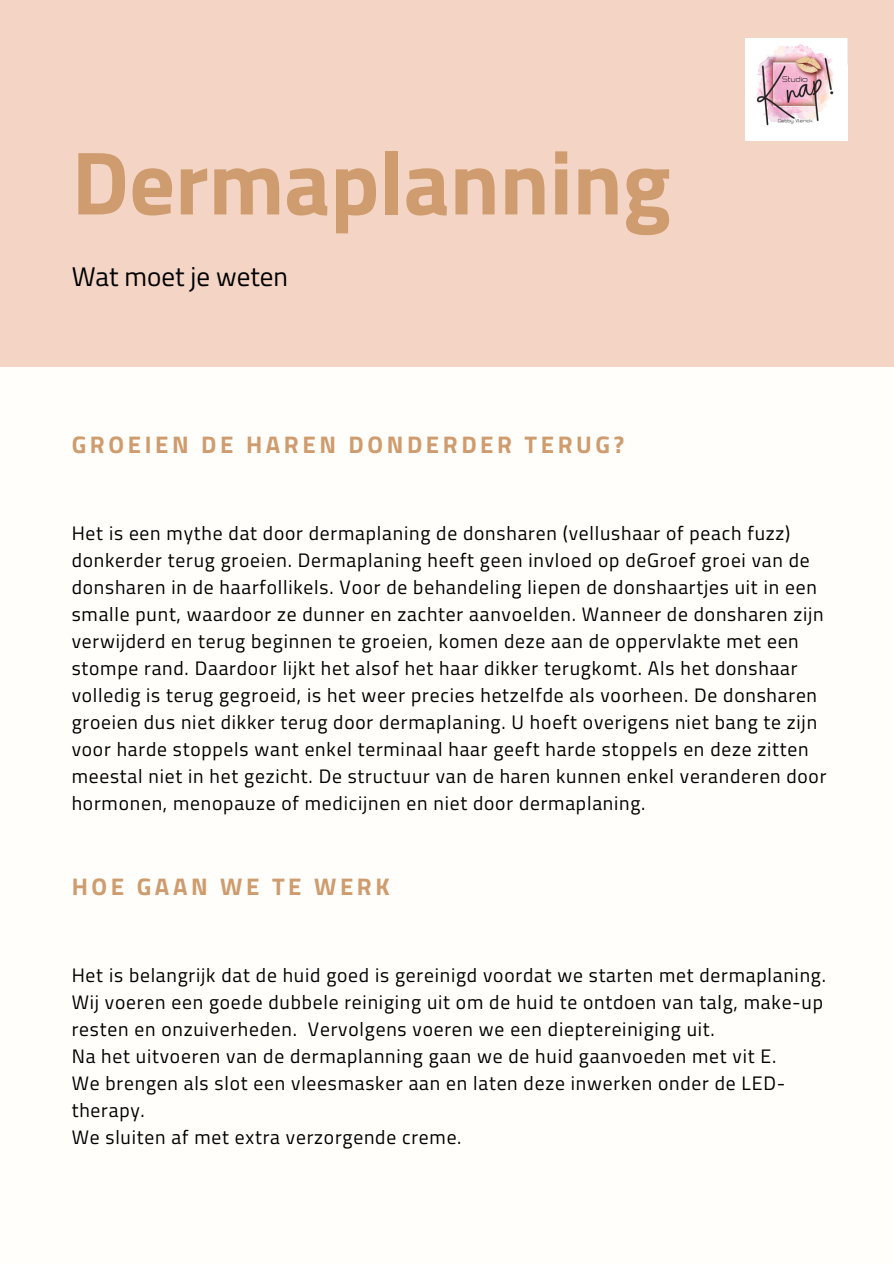
<style>
.page{position:relative;width:894px;height:1264px;background:#fff}
.page>*{position:absolute;margin:0;border:0;box-sizing:border-box;transform-origin:0 0}
.t1{font:700 90.15px "Titillium Web";color:#ce9c6e}
.t2{font:27px "Titillium Web";color:#000}
.t3{font:700 24px "Titillium Web";letter-spacing:.15em;color:#ce9c6e}
.t4{font:19.5px/27px "Titillium Web";letter-spacing:.04em;color:#000}
</style>
<div class="page">
<div style="left:0;top:0;width:893px;height:1263px;background:#fffefa"></div>
<div style="left:0;top:0;width:893px;height:367px;background:#f4d5c5"></div>
<img style="left:745px;top:38px;width:102px;height:103px">
<p class="t1" style="left:72px;top:112px;width:600px">Dermaplanning</p>
<p class="t2" style="left:72px;top:255px;width:218px">Wat moet je weten</p>
<p class="t3" style="left:72px;top:426px;width:554px">GROEIEN DE HAREN DONDERDER TERUG?</p>
<p class="t4" style="left:72px;top:519px;width:756px">Het is een mythe dat door dermaplaning de donsharen (vellushaar of peach fuzz) donkerder terug groeien. Dermaplaning heeft geen invloed op deGroef groei van de donsharen in de haarfollikels. Voor de behandeling liepen de donshaartjes uit in een smalle punt, waardoor ze dunner en zachter aanvoelden. Wanneer de donsharen zijn verwijderd en terug beginnen te groeien, komen deze aan de oppervlakte met een stompe rand. Daardoor lijkt het alsof het haar dikker terugkomt. Als het donshaar volledig is terug gegroeid, is het weer precies hetzelfde als voorheen. De donsharen groeien dus niet dikker terug door dermaplaning. U hoeft overigens niet bang te zijn voor harde stoppels want enkel terminaal haar geeft harde stoppels en deze zitten meestal niet in het gezicht. De structuur van de haren kunnen enkel veranderen door hormonen, menopauze of medicijnen en niet door dermaplaning.</p>
<p class="t3" style="left:72px;top:868px;width:319px">HOE GAAN WE TE WERK</p>
<p class="t4" style="left:72px;top:960px;width:755px">Het is belangrijk dat de huid goed is gereinigd voordat we starten met dermaplaning.<br>Wij voeren een goede dubbele reiniging uit om de huid te ontdoen van talg, make-up resten en onzuiverheden. Vervolgens voeren we een dieptereiniging uit.</p>
<p class="t4" style="left:72px;top:1041px;width:706px">Na het uitvoeren van de dermaplanning gaan we de huid gaanvoeden met vit E.</p>
<p class="t4" style="left:72px;top:1068px;width:714px">We brengen als slot een vleesmasker aan en laten deze inwerken onder de LED&shy;therapy.</p>
<p class="t4" style="left:72px;top:1122px;width:391px">We sluiten af met extra verzorgende creme.</p>
</div>
